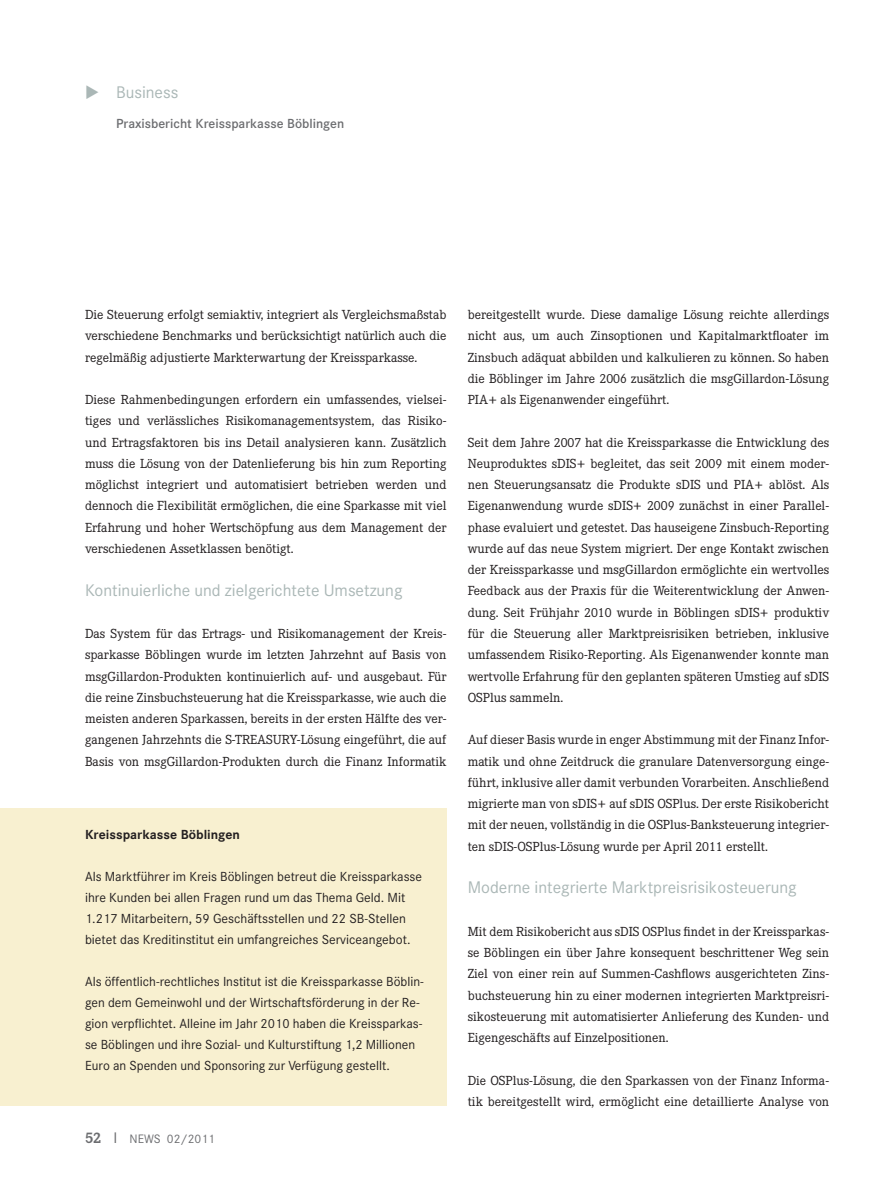
<style>
.page{position:relative;width:893px;height:1191px;background:#fff}
.page>*{position:absolute;margin:0;border:0;box-sizing:border-box;transform-origin:0 0}
.t1{font:16.5px "Corporate S";color:#aab7b6}
.t2{font:12.9px/21.3px "Corporate E";color:#231f20;text-align:justify}
.t3{font:12.9px/21px "Corporate S";color:#231f20}
.t4{font:500 12.9px "Corporate S";color:#6c6d70}
.t5{font:700 12.9px "Corporate S";color:#231f20}
.t6{font:12px "Corporate S";color:#6c6d70}
.s1{color:#fff}
.s2{font-family:"Corporate E";font-weight:700;font-size:15px}
.s3{font-size:15px}
</style>
<div class="page">
<div style="left:0;top:808px;width:446px;height:298px;background:#f8f0d0"></div>
<p class="t1" style="left:85px;top:82px;width:95px">◆ Business</p>
<p class="t4" style="left:85px;top:115px;width:261px"><span class="s1">◆</span> Praxisbericht Kreissparkasse Böblingen</p>
<p class="t2" style="left:85px;top:304px;width:363px">Die Steuerung erfolgt semiaktiv, integriert als Vergleichsmaßstab verschiedene Benchmarks und berücksichtigt natürlich auch die regelmäßig adjustierte Markterwartung der Kreissparkasse.</p>
<p class="t2" style="left:85px;top:389px;width:363px">Diese Rahmenbedingungen erfordern ein umfassendes, vielsei&shy;tiges und verlässliches Risikomanagementsystem, das Risiko&shy;und Ertragsfaktoren bis ins Detail analysieren kann. Zusätzlich muss die Lösung von der Datenlieferung bis hin zum Reporting möglichst integriert und automatisiert betrieben werden und dennoch die Flexibilität ermöglichen, die eine Sparkasse mit viel Erfahrung und hoher Wertschöpfung aus dem Management der verschiedenen Assetklassen benötigt.</p>
<p class="t1" style="left:85px;top:580px;width:319px">Kontinuierliche und zielgerichtete Umsetzung</p>
<p class="t2" style="left:85px;top:623px;width:363px">Das System für das Ertrags- und Risikomanagement der Kreis&shy;sparkasse Böblingen wurde im letzten Jahrzehnt auf Basis von msgGillardon-Produkten kontinuierlich auf- und ausgebaut. Für die reine Zinsbuchsteuerung hat die Kreissparkasse, wie auch die meisten anderen Sparkassen, bereits in der ersten Hälfte des ver&shy;gangenen Jahrzehnts die S-TREASURY-Lösung eingeführt, die auf Basis von msgGillardon-Produkten durch die Finanz Informatik</p>
<p class="t5" style="left:85px;top:826px;width:157px">Kreissparkasse Böblingen</p>
<p class="t3" style="left:85px;top:866px;width:339px">Als Marktführer im Kreis Böblingen betreut die Kreissparkasse ihre Kunden bei allen Fragen rund um das Thema Geld. Mit 1.217 Mitarbeitern, 59 Geschäftsstellen und 22 SB-Stellen bietet das Kreditinstitut ein umfangreiches Serviceangebot.</p>
<p class="t3" style="left:85px;top:971px;width:340px">Als öffentlich-rechtliches Institut ist die Kreissparkasse Böblin&shy;gen dem Gemeinwohl und der Wirtschaftsförderung in der Re&shy;gion verpflichtet. Alleine im Jahr 2010 haben die Kreissparkas&shy;se Böblingen und ihre Sozial- und Kulturstiftung 1,2 Millionen Euro an Spenden und Sponsoring zur Verfügung gestellt.</p>
<p class="t6" style="left:85px;top:1132px;width:131px"><span class="s2">52</span> <span class="s3">I</span> NEWS 02/2011</p>
<p class="t2" style="left:468px;top:304px;width:363px">bereitgestellt wurde. Diese damalige Lösung reichte allerdings nicht aus, um auch Zinsoptionen und Kapitalmarktfloater im Zinsbuch adäquat abbilden und kalkulieren zu können. So haben die Böblinger im Jahre 2006 zusätzlich die msgGillardon-Lösung PIA+ als Eigenanwender eingeführt.</p>
<p class="t2" style="left:468px;top:431px;width:363px">Seit dem Jahre 2007 hat die Kreissparkasse die Entwicklung des Neuproduktes sDIS+ begleitet, das seit 2009 mit einem moder&shy;nen Steuerungsansatz die Produkte sDIS und PIA+ ablöst. Als Eigenanwendung wurde sDIS+ 2009 zunächst in einer Parallel&shy;phase evaluiert und getestet. Das hauseigene Zinsbuch-Reporting wurde auf das neue System migriert. Der enge Kontakt zwischen der Kreissparkasse und msgGillardon ermöglichte ein wertvolles Feedback aus der Praxis für die Weiterentwicklung der Anwen&shy;dung. Seit Frühjahr 2010 wurde in Böblingen sDIS+ produktiv für die Steuerung aller Marktpreisrisiken betrieben, inklusive umfassendem Risiko-Reporting. Als Eigenanwender konnte man wertvolle Erfahrung für den geplanten späteren Umstieg auf sDIS OSPlus sammeln.</p>
<p class="t2" style="left:468px;top:729px;width:363px">Auf dieser Basis wurde in enger Abstimmung mit der Finanz Infor&shy;matik und ohne Zeitdruck die granulare Datenversorgung einge&shy;führt, inklusive aller damit verbunden Vorarbeiten. Anschließend migrierte man von sDIS+ auf sDIS OSPlus. Der erste Risikobericht mit der neuen, vollständig in die OSPlus-Banksteuerung integrier&shy;ten sDIS-OSPlus-Lösung wurde per April 2011 erstellt.</p>
<p class="t1" style="left:468px;top:877px;width:330px">Moderne integrierte Marktpreisrisikosteuerung</p>
<p class="t2" style="left:468px;top:920px;width:363px">Mit dem Risikobericht aus sDIS OSPlus findet in der Kreissparkas&shy;se Böblingen ein über Jahre konsequent beschrittener Weg sein Ziel von einer rein auf Summen-Cashflows ausgerichteten Zins&shy;buchsteuerung hin zu einer modernen integrierten Marktpreisri&shy;sikosteuerung mit automatisierter Anlieferung des Kunden- und Eigengeschäfts auf Einzelpositionen.</p>
<p class="t2" style="left:468px;top:1069px;width:363px">Die OSPlus-Lösung, die den Sparkassen von der Finanz Informa&shy;tik bereitgestellt wird, ermöglicht eine detaillierte Analyse von</p>
</div>
